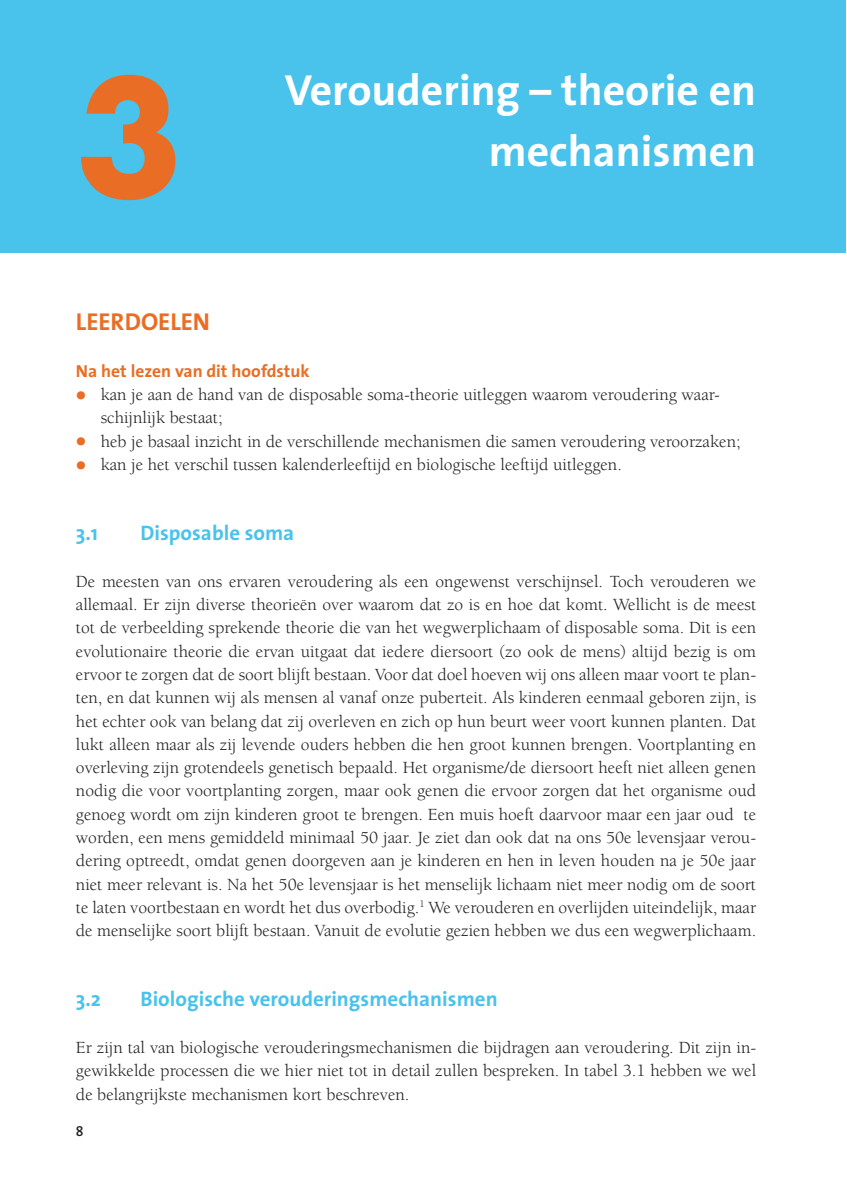
<style>
.page{position:relative;width:847px;height:1194px;background:#fff}
.page>*{position:absolute;margin:0;border:0;box-sizing:border-box;transform-origin:0 0}
.t1{font:700 157.5px "Futura";color:#e96d24}
.t2{font:700 43.75px/61.2px "The Sans";color:#fff;text-align:right}
.t3{font:700 24.5px "The Sans";color:#e96d24}
.t4{font:700 21px "The Sans";color:#49c2ec}
.t5{font:17.5px/23.3px "Berkeley";color:#231f20;text-align:justify}
.t6{font:700 17.5px "The Sans";color:#e96d24}
.t7{font:600 14px "The Sans";color:#231f20}
.s1{color:#e96d24}
</style>
<div class="page">
<div style="left:0;top:0;width:845px;height:252px;background:#49c2ec"></div>
<h1 class="t1" style="left:76px;top:24px;width:109px">3</h1>
<h2 class="t2" style="left:285px;top:58px;width:472px">Veroudering – theorie en mechanismen</h2>
<h3 class="t3" style="left:76px;top:301px;width:136px">LEERDOELEN</h3>
<p class="t6" style="left:76px;top:356px;width:235px">Na het lezen van dit hoofdstuk</p>
<p class="t5" style="left:101px;top:383px;width:620px;text-indent:-25px"><span class="s1">•</span> kan je aan de hand van de disposable soma-theorie uitleggen waarom veroudering waar&shy;schijnlijk bestaat;</p>
<p class="t5" style="left:76px;top:430px;width:666px"><span class="s1">•</span> heb je basaal inzicht in de verschillende mechanismen die samen veroudering veroorzaken;</p>
<p class="t5" style="left:76px;top:453px;width:547px"><span class="s1">•</span> kan je het verschil tussen kalenderleeftijd en biologische leeftijd uitleggen.</p>
<p class="t4" style="left:76px;top:515px;width:24px">3.1</p>
<p class="t4" style="left:140px;top:515px;width:155px">Disposable soma</p>
<p class="t5" style="left:76px;top:570px;width:681px">De meesten van ons ervaren veroudering als een ongewenst verschijnsel. Toch verouderen we allemaal. Er zijn diverse theorieën over waarom dat zo is en hoe dat komt. Wellicht is de meest tot de verbeelding sprekende theorie die van het wegwerplichaam of disposable soma. Dit is een evolutionaire theorie die ervan uitgaat dat iedere diersoort (zo ook de mens) altijd bezig is om ervoor te zorgen dat de soort blijft bestaan. Voor dat doel hoeven wij ons alleen maar voort te plan&shy;ten, en dat kunnen wij als mensen al vanaf onze puberteit. Als kinderen eenmaal geboren zijn, is het echter ook van belang dat zij overleven en zich op hun beurt weer voort kunnen planten. Dat lukt alleen maar als zij levende ouders hebben die hen groot kunnen brengen. Voortplanting en overleving zijn grotendeels genetisch bepaald. Het organisme/de diersoort heeft niet alleen genen nodig die voor voortplanting zorgen, maar ook genen die ervoor zorgen dat het organisme oud genoeg wordt om zijn kinderen groot te brengen. Een muis hoeft daarvoor maar een jaar oud te worden, een mens gemiddeld minimaal 50 jaar. Je ziet dan ook dat na ons 50e levensjaar verou&shy;dering optreedt, omdat genen doorgeven aan je kinderen en hen in leven houden na je 50e jaar niet meer relevant is. Na het 50e levensjaar is het menselijk lichaam niet meer nodig om de soort te laten voortbestaan en wordt het dus overbodig.<sup>1</sup> We verouderen en overlijden uiteindelijk, maar de menselijke soort blijft bestaan. Vanuit de evolutie gezien hebben we dus een wegwerplichaam.</p>
<p class="t4" style="left:76px;top:981px;width:27px">3.2</p>
<p class="t4" style="left:140px;top:981px;width:358px">Biologische verouderingsmechanismen</p>
<p class="t5" style="left:76px;top:1036px;width:681px">Er zijn tal van biologische verouderingsmechanismen die bijdragen aan veroudering. Dit zijn in&shy;gewikkelde processen die we hier niet tot in detail zullen bespreken. In tabel 3.1 hebben we wel de belangrijkste mechanismen kort beschreven.</p>
<p class="t7" style="left:76px;top:1119px;width:9px">8</p>
</div>
